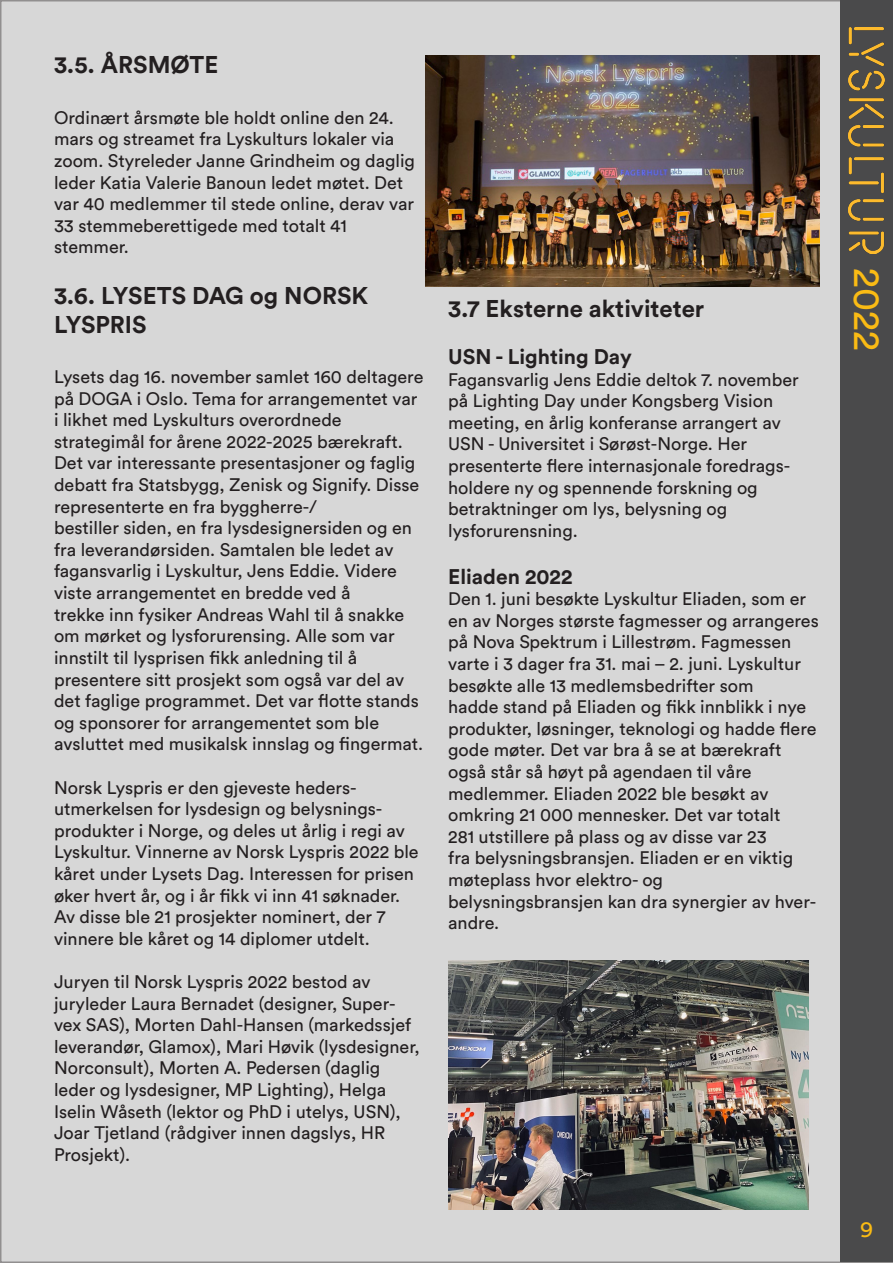
<style>
.page{position:relative;width:893px;height:1263px;background:#fff}
.page>*{position:absolute;margin:0;border:0;box-sizing:border-box;transform-origin:0 0}
.t1{font:37.5px "Circular Pro";color:#fabb14}
.subhead{font:700 24px "Circular Pro";color:#231f20}
.t2{font:22.5px "Circular Pro";color:#fabb14}
.miniheader{font:700 21px "Circular Pro";color:#231f20}
.t3{font:18px/21.6px "Circular Pro";color:#231f20}
</style>
<div class="page">
<div style="left:1px;top:1px;width:891px;height:1261px;background:#d7d7d7"></div>
<svg style="left:0;top:0;width:1px;height:1263px"></svg>
<div style="left:840px;top:1px;width:53px;height:1261px;background:#4a4a4b"></div>
<img style="left:849px;top:28px;width:35px;height:225px">
<img style="left:425px;top:55px;width:394px;height:232px">
<img style="left:448px;top:960px;width:360px;height:249px">
<p class="subhead" style="left:54px;top:48px;width:166px">3.5. ÅRSMØTE</p>
<p class="t3" style="left:54px;top:106px;width:362px">Ordinært årsmøte ble holdt online den 24. mars og streamet fra Lyskulturs lokaler via zoom. Styreleder Janne Grindheim og daglig leder Katia Valerie Banoun ledet møtet. Det var 40 medlemmer til stede online, derav var 33 stemmeberettigede med totalt 41</p>
<p class="t3" style="left:54px;top:236px;width:76px">stemmer.</p>
<p class="subhead" style="left:54px;top:279px;width:316px">3.6. LYSETS DAG og NORSK</p>
<p class="subhead" style="left:54px;top:308px;width:94px">LYSPRIS</p>
<p class="t3" style="left:54px;top:365px;width:371px">Lysets dag 16. november samlet 160 deltagere på DOGA i Oslo. Tema for arrangementet var i likhet med Lyskulturs overordnede</p>
<p class="t3" style="left:54px;top:430px;width:367px">strategimål for årene 2022-2025 bærekraft.<br>Det var interessante presentasjoner og faglig debatt fra Statsbygg, Zenisk og Signify. Disse representerte en fra byggherre-/</p>
<p class="t3" style="left:54px;top:516px;width:360px">bestiller siden, en fra lysdesignersiden og en fra leverandørsiden. Samtalen ble ledet av</p>
<p class="t3" style="left:54px;top:560px;width:345px">fagansvarlig i Lyskultur, Jens Eddie. Videre viste arrangementet en bredde ved å</p>
<p class="t3" style="left:54px;top:603px;width:352px">trekke inn fysiker Andreas Wahl til å snakke om mørket og lysforurensing. Alle som var innstilt til lysprisen fikk anledning til å</p>
<p class="t3" style="left:54px;top:668px;width:371px">presentere sitt prosjekt som også var del av det faglige programmet. Det var flotte stands og sponsorer for arrangementet som ble avsluttet med musikalsk innslag og fingermat.</p>
<p class="t3" style="left:54px;top:776px;width:304px">Norsk Lyspris er den gjeveste heders-</p>
<p class="t3" style="left:54px;top:797px;width:330px">utmerkelsen for lysdesign og belysnings-</p>
<p class="t3" style="left:54px;top:819px;width:366px">produkter i Norge, og deles ut årlig i regi av Lyskultur. Vinnerne av Norsk Lyspris 2022 ble kåret under Lysets Dag. Interessen for prisen øker hvert år, og i år fikk vi inn 41 søknader.<br>Av disse ble 21 prosjekter nominert, der 7</p>
<p class="t3" style="left:54px;top:927px;width:317px">vinnere ble kåret og 14 diplomer utdelt.</p>
<p class="t3" style="left:54px;top:970px;width:318px">Juryen til Norsk Lyspris 2022 bestod av</p>
<p class="t3" style="left:54px;top:992px;width:367px">juryleder Laura Bernadet (designer, Super&shy;vex SAS), Morten Dahl-Hansen (markedssjef leverandør, Glamox), Mari Høvik (lysdesigner, Norconsult), Morten A. Pedersen (daglig</p>
<p class="t3" style="left:54px;top:1078px;width:334px">leder og lysdesigner, MP Lighting), Helga</p>
<p class="t3" style="left:54px;top:1100px;width:348px">Iselin Wåseth (lektor og PhD i utelys, USN),<br>Joar Tjetland (rådgiver innen dagslys, HR<br>Prosjekt).</p>
<p class="subhead" style="left:448px;top:292px;width:258px">3.7 Eksterne aktiviteter</p>
<p class="miniheader" style="left:448px;top:342px;width:185px">USN - Lighting Day</p>
<p class="t3" style="left:448px;top:368px;width:352px">Fagansvarlig Jens Eddie deltok 7. november på Lighting Day under Kongsberg Vision meeting, en årlig konferanse arrangert av USN - Universitet i Sørøst-Norge. Her</p>
<p class="t3" style="left:448px;top:454px;width:344px">presenterte flere internasjonale foredrags-</p>
<p class="t3" style="left:448px;top:476px;width:311px">holdere ny og spennende forskning og</p>
<p class="t3" style="left:448px;top:497px;width:281px">betraktninger om lys, belysning og</p>
<p class="t3" style="left:448px;top:519px;width:131px">lysforurensning.</p>
<p class="miniheader" style="left:448px;top:562px;width:126px">Eliaden 2022</p>
<p class="t3" style="left:448px;top:587px;width:372px">Den 1. juni besøkte Lyskultur Eliaden, som er en av Norges største fagmesser og arrangeres på Nova Spektrum i Lillestrøm. Fagmessen varte i 3 dager fra 31. mai – 2. juni. Lyskultur besøkte alle 13 medlemsbedrifter som</p>
<p class="t3" style="left:448px;top:695px;width:370px">hadde stand på Eliaden og fikk innblikk i nye produkter, løsninger, teknologi og hadde flere gode møter. Det var bra å se at bærekraft også står så høyt på agendaen til våre</p>
<p class="t3" style="left:448px;top:782px;width:346px">medlemmer. Eliaden 2022 ble besøkt av omkring 21 000 mennesker. Det var totalt 281 utstillere på plass og av disse var 23 fra belysningsbransjen. Eliaden er en viktig møteplass hvor elektro- og</p>
<p class="t3" style="left:448px;top:890px;width:370px">belysningsbransjen kan dra synergier av hver&shy;andre.</p>
<h1 class="t1" style="left:892px;top:268px;width:84px;rotate:90deg">2022</h1>
<p class="t2" style="left:860px;top:1213px;width:15px">9</p>
</div>
